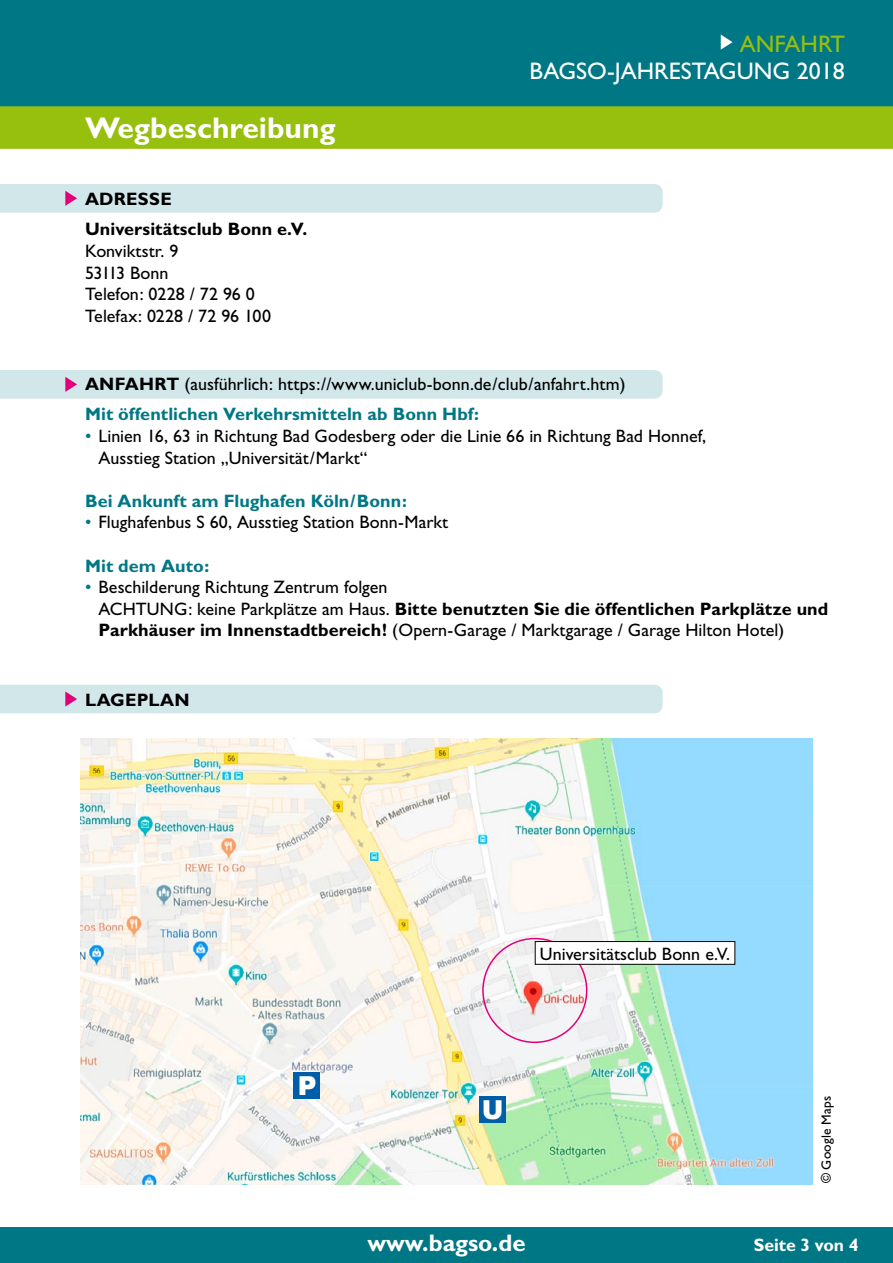
<style>
.page{position:relative;width:893px;height:1263px;background:#fff}
.page>*{position:absolute;margin:0;border:0;box-sizing:border-box;transform-origin:0 0}
.t1{font:700 30px "Gill Sans";color:#fff}
.t2{font:900 26.1px "Arial";color:#fff}
.t3{font:24px "Gill Sans";color:#fff}
.t4{font:700 24px "Gill Sans";color:#fff}
.t5{font:24px "Gill Sans";color:#97bf0d}
.t6{font:18px/21.6px "Gill Sans";color:#000}
.t7{font:700 18px "Gill Sans";letter-spacing:.005em;color:#007785}
.t8{font:700 18px/30.2px "Gill Sans";letter-spacing:.005em;color:#000}
.t9{font:700 18px "Gill Sans";letter-spacing:-.005em;color:#fff}
.t10{font:13.5px "Gill Sans";color:#000}
.s1{font-weight:700}
.s2{font-weight:700;color:#007785}
.s3{color:#007785}
</style>
<div class="page">
<div style="left:0;top:685px;width:663px;height:28px;background:#d2e7ea"></div>
<div style="left:0;top:370px;width:663px;height:29px;background:#d2e7ea"></div>
<div style="left:0;top:184px;width:663px;height:29px;background:#d2e7ea"></div>
<div style="left:0;top:0;width:893px;height:135px;background:#007785"></div>
<div style="left:0;top:106px;width:893px;height:43px;background:#97bf0d"></div>
<svg style="left:721px;top:35px;width:11px;height:15px"></svg>
<img style="left:80px;top:739px;width:732px;height:445px">
<div style="left:482px;top:938px;width:105px;height:105px;border:2px solid #e2007a;border-radius:50%"></div>
<div style="left:535px;top:941px;width:200px;height:23px;background:#fff"></div>
<div style="left:535px;top:941px;width:200px;height:24px;border:1px solid #000"></div>
<div style="left:480px;top:1096px;width:26px;height:26px;background:#005ea8"></div>
<div style="left:293px;top:1073px;width:26px;height:26px;background:#005ea8"></div>
<div style="left:0;top:1227px;width:893px;height:36px;background:#007785"></div>
<h1 class="t1" style="left:85px;top:110px;width:252px">Wegbeschreibung</h1>
<p class="t8" style="left:85px;top:184px;width:224px">ADRESSE<br>Universitätsclub Bonn e.V.</p>
<p class="t6" style="left:85px;top:240px;width:188px">Konviktstr. 9<br>53113 Bonn<br>Telefon: 0228 / 72 96 0<br>Telefax: 0228 / 72 96 100</p>
<h3 class="t5" style="left:740px;top:30px;width:107px">ANFAHRT</h3>
<h3 class="t3" style="left:529px;top:57px;width:317px">BAGSO-JAHRESTAGUNG 2018</h3>
<p class="t6" style="left:85px;top:369px;width:542px;line-height:30.2px"><span class="s1">ANFAHRT</span> (ausführlich: https://www.uniclub-bonn.de/club/anfahrt.htm)<br><span class="s2">Mit öffentlichen Verkehrsmitteln ab Bonn Hbf:</span></p>
<p class="t6" style="left:99px;top:425px;width:609px;text-indent:-14px"><span class="s3">•</span> Linien 16, 63 in Richtung Bad Godesberg oder die Linie 66 in Richtung Bad Honnef,<br>Ausstieg Station „Universität/Markt“</p>
<p class="t7" style="left:85px;top:490px;width:323px">Bei Ankunft am Flughafen Köln/Bonn:</p>
<p class="t6" style="left:85px;top:512px;width:365px"><span class="s3">•</span> Flughafenbus S 60, Ausstieg Station Bonn-Markt</p>
<p class="t7" style="left:85px;top:555px;width:126px">Mit dem Auto:</p>
<p class="t6" style="left:99px;top:576px;width:731px;text-indent:-14px"><span class="s3">•</span> Beschilderung Richtung Zentrum folgen<br>ACHTUNG: keine Parkplätze am Haus. <span class="s1">Bitte benutzten Sie die öffentlichen Parkplätze und<br>Parkhäuser im Innenstadtbereich!</span> (Opern-Garage / Marktgarage / Garage Hilton Hotel)</p>
<p class="t8" style="left:85px;top:684px;width:106px">LAGEPLAN</p>
<h2 class="t2" style="left:298px;top:1066px;width:20px">P</h2>
<p class="t6" style="left:540px;top:943px;width:192px">Universitätsclub Bonn e.V.</p>
<h2 class="t2" style="left:482px;top:1090px;width:23px">U</h2>
<p class="t10" style="left:818px;top:1183px;width:89px;rotate:-90deg">© G o o g l e M spa</p>
<h3 class="t4" style="left:367px;top:1229px;width:160px">www.bagso.de</h3>
<p class="t9" style="left:754px;top:1234px;width:106px">Seite 3 von 4</p>
</div>
